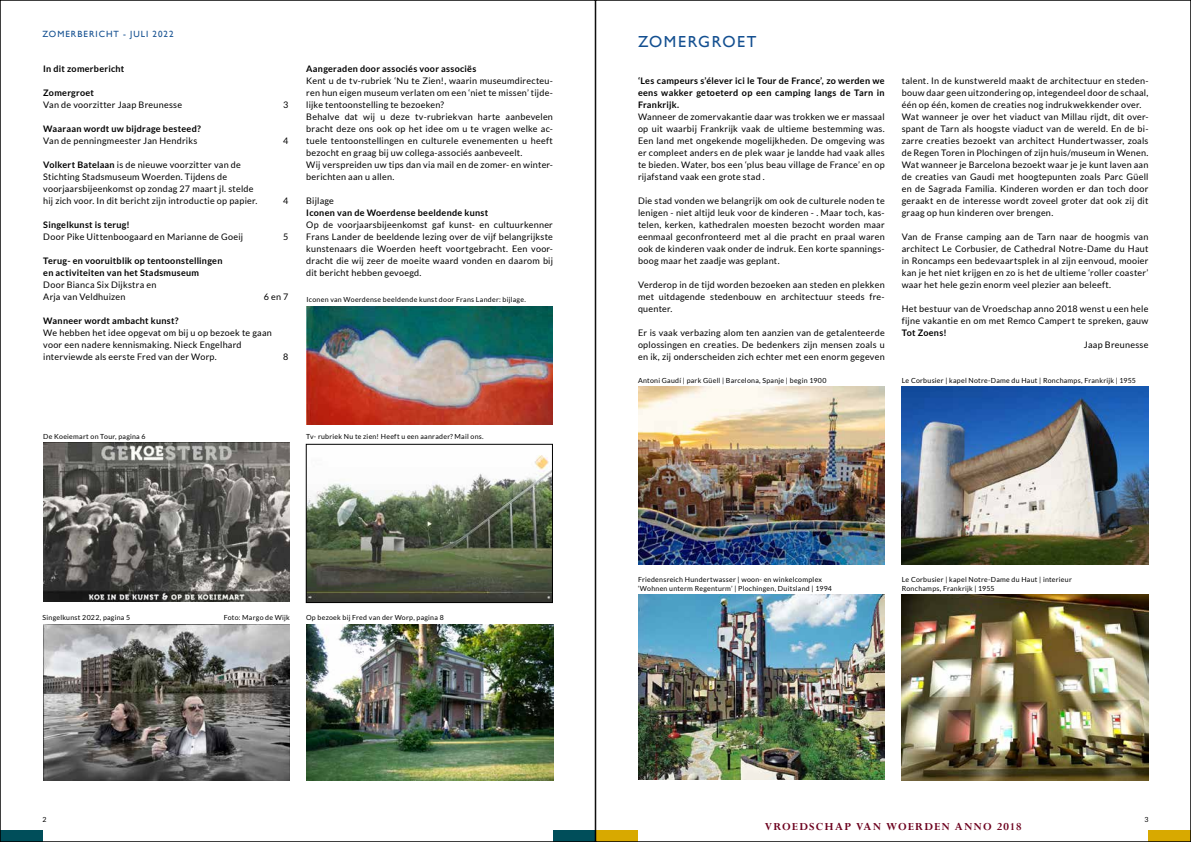
<style>
.page{position:relative;width:1191px;height:842px;background:#fff}
.page>*{position:absolute;margin:0;border:0;box-sizing:border-box;transform-origin:0 0}
.t1{font:16px "Gill Sans";letter-spacing:.095em;color:#134f90}
.t2{font:700 12px "Perpetua";letter-spacing:.105em;color:#6c001e}
.t3{font:9px/12px "Lato";letter-spacing:.03em;color:#000}
.t4{font:700 9px/12px "Lato";letter-spacing:.03em;color:#000}
.t5{font:9px "Gill Sans";letter-spacing:.11em;color:#134f90}
.t6{font:7px/9px "Lato";letter-spacing:.035em;color:#000}
.s1{font-weight:700}
</style>
<div class="page">
<div style="left:595px;top:831px;width:43px;height:11px;background:#d8a900"></div>
<div style="left:1148px;top:831px;width:43px;height:11px;background:#d8a900"></div>
<img style="left:638px;top:386px;width:246px;height:178px">
<img style="left:638px;top:595px;width:246px;height:185px">
<img style="left:901px;top:387px;width:247px;height:177px">
<img style="left:901px;top:594px;width:247px;height:186px">
<img style="left:308px;top:455px;width:243px;height:146px">
<div style="left:306px;top:444px;width:247px;height:159px;border:1px solid #000"></div>
<img style="left:306px;top:307px;width:247px;height:117px">
<img style="left:306px;top:624px;width:247px;height:156px">
<img style="left:43px;top:443px;width:247px;height:159px">
<img style="left:43px;top:624px;width:247px;height:156px">
<div style="left:0;top:831px;width:43px;height:11px;background:#004e5a"></div>
<div style="left:553px;top:831px;width:42px;height:11px;background:#004e5a"></div>
<p class="t5" style="left:43px;top:29px;width:132px">ZOMERBERICHT - JULI 2022</p>
<p class="t4" style="left:43px;top:63px;width:83px">In dit zomerbericht</p>
<p class="t4" style="left:43px;top:87px;width:52px">Zomergroet</p>
<p class="t3" style="left:43px;top:99px;width:140px">Van de voorzitter Jaap Breunesse</p>
<p class="t3" style="left:283px;top:99px;width:7px">3</p>
<p class="t4" style="left:43px;top:123px;width:159px">Waaraan wordt uw bijdrage besteed?</p>
<p class="t3" style="left:43px;top:135px;width:156px">Van de penningmeester Jan Hendriks</p>
<p class="t3" style="left:283px;top:135px;width:7px">4</p>
<p class="t3" style="left:43px;top:159px;width:216px"><span class="s1">Volkert Batelaan</span> is de nieuwe voorzitter van de Stichting Stadsmuseum Woerden. Tijdens de voorjaarsbijeenkomst op zondag 27 maart jl. stelde hij zich voor. In dit bericht zijn introductie op papier.</p>
<p class="t3" style="left:283px;top:195px;width:7px">4</p>
<p class="t4" style="left:43px;top:219px;width:88px">Singelkunst is terug!</p>
<p class="t3" style="left:43px;top:231px;width:201px">Door Pike Uittenboogaard en Marianne de Goeij</p>
<p class="t3" style="left:283px;top:231px;width:7px">5</p>
<p class="t4" style="left:43px;top:255px;width:181px">Terug- en vooruitblik op tentoonstellingen en activiteiten van het Stadsmuseum</p>
<p class="t3" style="left:43px;top:279px;width:115px">Door Bianca Six Dijkstra en<br>Arja van Veldhuizen</p>
<p class="t3" style="left:264px;top:291px;width:26px">6 en 7</p>
<p class="t4" style="left:43px;top:315px;width:137px">Wanneer wordt ambacht kunst?</p>
<p class="t3" style="left:43px;top:327px;width:230px">We hebben het idee opgevat om bij u op bezoek te gaan voor een nadere kennismaking. Nieck Engelhard interviewde als eerste Fred van der Worp.</p>
<p class="t3" style="left:283px;top:351px;width:7px">8</p>
<p class="t4" style="left:306px;top:63px;width:172px">Aangeraden door associés voor associës</p>
<p class="t3" style="left:306px;top:75px;width:248px">Kent u de tv-rubriek ‘Nu te Zien!, waarin museumdirecteu&shy;ren hun eigen museum verlaten om een ‘niet te missen’ tijde&shy;lijke tentoonstelling te bezoeken?<br>Behalve dat wij u deze tv-rubriekvan harte aanbevelen bracht deze ons ook op het idee om u te vragen welke ac&shy;tuele tentoonstellingen en culturele evenementen u heeft bezocht en graag bij uw collega-associés aanbeveelt.<br>Wij verspreiden uw tips dan via mail en de zomer- en winter&shy;berichten aan u allen.</p>
<p class="t3" style="left:306px;top:195px;width:29px">Bijlage</p>
<p class="t4" style="left:306px;top:207px;width:184px">Iconen van de Woerdense beeldende kunst</p>
<p class="t3" style="left:306px;top:219px;width:248px;text-align:justify">Op de voorjaarsbijeenkomst gaf kunst- en cultuurkenner Frans Lander de beeldende lezing over de vijf belangrijkste kunstenaars die Woerden heeft voortgebracht. Een voor&shy;dracht die wij zeer de moeite waard vonden en daarom bij dit bericht hebben gevoegd.</p>
<p class="t6" style="left:306px;top:295px;width:221px">Iconen van Woerdense beeldende kunst door Frans Lander: bijlage.</p>
<p class="t6" style="left:43px;top:432px;width:104px">De Koeiemart on Tour, pagina 6</p>
<p class="t6" style="left:306px;top:432px;width:179px">Tv- rubriek Nu te zien! Heeft u een aanrader? Mail ons.</p>
<p class="t6" style="left:43px;top:613px;width:89px">Singelkunst 2022, pagina 5</p>
<p class="t6" style="left:224px;top:613px;width:68px">Foto: Margo de Wijk</p>
<p class="t6" style="left:306px;top:613px;width:139px">Op bezoek bij Fred van der Worp, pagina 8</p>
<h1 class="t1" style="left:638px;top:32px;width:120px">ZOMERGROET</h1>
<p class="t4" style="left:638px;top:74px;width:248px;text-align:justify">‘Les campeurs s’élever ici le Tour de France’, zo werden we eens wakker getoeterd op een camping langs de Tarn in Frankrijk.</p>
<p class="t3" style="left:638px;top:110px;width:248px;text-align:justify">Wanneer de zomervakantie daar was trokken we er massaal op uit waarbij Frankrijk vaak de ultieme bestemming was.<br>Een land met ongekende mogelijkheden. De omgeving was er compleet anders en de plek waar je landde had vaak alles te bieden. Water, bos een ‘plus beau village de France’ en op rijafstand vaak een grote stad .</p>
<p class="t3" style="left:638px;top:194px;width:248px;text-align:justify">Die stad vonden we belangrijk om ook de culturele noden te lenigen - niet altijd leuk voor de kinderen - . Maar toch, kas&shy;telen, kerken, kathedralen moesten bezocht worden maar eenmaal geconfronteerd met al die pracht en praal waren ook de kinderen vaak onder de indruk. Een korte spannings&shy;boog maar het zaadje was geplant.</p>
<p class="t3" style="left:638px;top:278px;width:248px;text-align:justify">Verderop in de tijd worden bezoeken aan steden en plekken met uitdagende stedenbouw en architectuur steeds fre&shy;quenter.</p>
<p class="t3" style="left:638px;top:326px;width:248px;text-align:justify">Er is vaak verbazing alom ten aanzien van de getalenteerde oplossingen en creaties. De bedenkers zijn mensen zoals u en ik, zij onderscheiden zich echter met een enorm gegeven</p>
<p class="t6" style="left:638px;top:375px;width:190px">Antoni Gaudí | park Güell | Barcelona, Spanje | begin 1900</p>
<p class="t3" style="left:901px;top:74px;width:248px">talent. In de kunstwereld maakt de architectuur en steden&shy;bouw daar geen uitzondering op, integendeel door de schaal, één op één, komen de creaties nog indrukwekkender over.<br>Wat wanneer je over het viaduct van Millau rijdt, dit over&shy;spant de Tarn als hoogste viaduct van de wereld. En de bi&shy;zarre creaties bezoekt van architect Hundertwasser, zoals de Regen Toren in Plochingen of zijn huis/museum in Wenen.<br>Wat wanneer je Barcelona bezoekt waar je je kunt laven aan de creaties van Gaudi met hoogtepunten zoals Parc Güell en de Sagrada Familia. Kinderen worden er dan toch door geraakt en de interesse wordt zoveel groter dat ook zij dit graag op hun kinderen over brengen.</p>
<p class="t3" style="left:901px;top:230px;width:248px;text-align:justify">Van de Franse camping aan de Tarn naar de hoogmis van architect Le Corbusier, de Cathedral Notre-Dame du Haut in Roncamps een bedevaartsplek in al zijn eenvoud, mooier kan je het niet krijgen en zo is het de ultieme ‘roller coaster’ waar het hele gezin enorm veel plezier aan beleeft.</p>
<p class="t3" style="left:901px;top:302px;width:248px">Het bestuur van de Vroedschap anno 2018 wenst u een hele fijne vakantie en om met Remco Campert te spreken, gauw</p>
<p class="t4" style="left:901px;top:326px;width:46px">Tot Zoens!</p>
<p class="t3" style="left:1084px;top:338px;width:66px">Jaap Breunesse</p>
<p class="t6" style="left:901px;top:375px;width:236px">Le Corbusier | kapel Notre-Dame du Haut | Ronchamps, Frankrijk | 1955</p>
<p class="t6" style="left:638px;top:575px;width:195px">Friedensreich Hundertwasser | woon- en winkelcomplex ‘Wohnen unterm Regenturm’ | Plochingen, Duitsland | 1994</p>
<p class="t6" style="left:901px;top:575px;width:172px">Le Corbusier | kapel Notre-Dame du Haut | interieur<br>Ronchamps, Frankrijk | 1955</p>
<p class="t6" style="left:43px;top:815px;width:6px">2</p>
<p class="t6" style="left:1144px;top:815px;width:6px">3</p>
<h2 class="t2" style="left:765px;top:819px;width:258px">VROEDSCHAP VAN WOERDEN ANNO 2018</h2>
</div>
